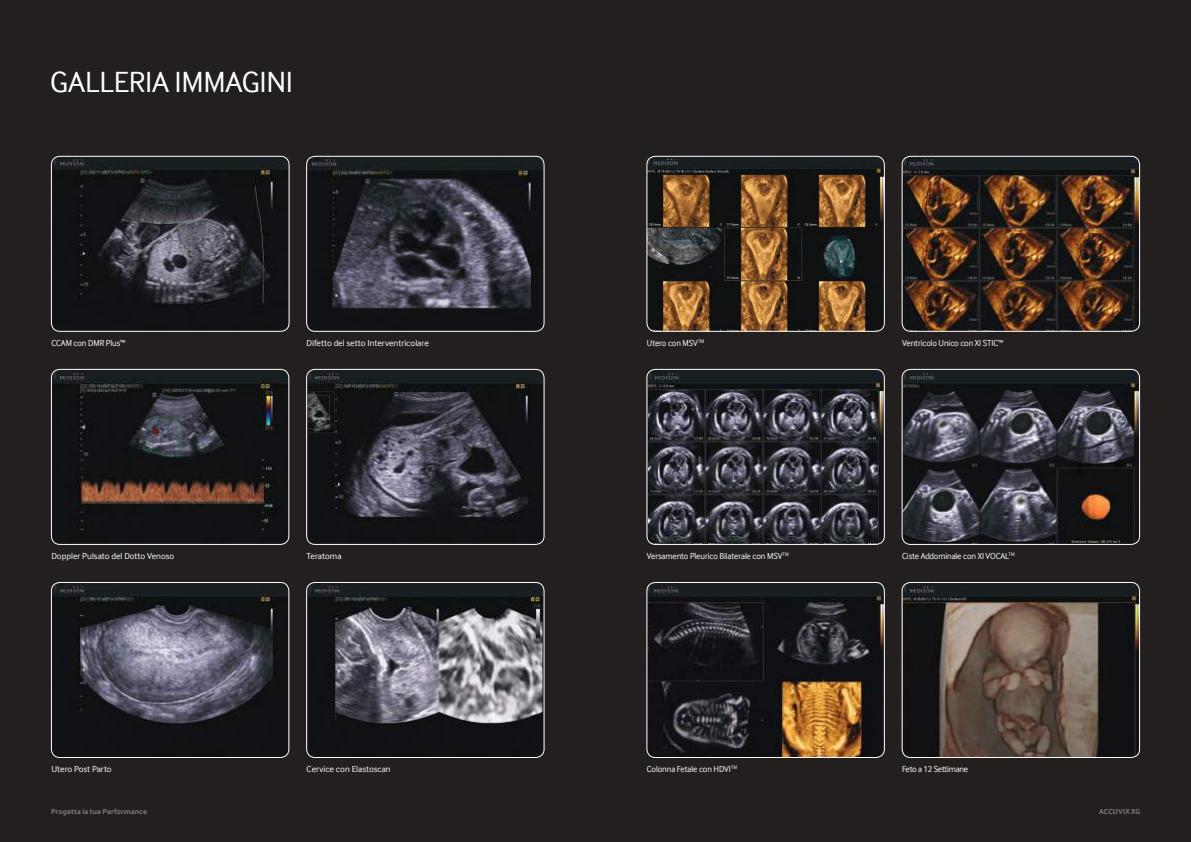
<style>
.page{position:relative;width:1191px;height:842px;background:#241f1f}
.page>*{position:absolute;margin:0;border:0;box-sizing:border-box;transform-origin:0 0}
.t1{font:30px "Samsung Inter Face";letter-spacing:-.01em;color:#fff}
.t2{font:9px "Samsung Inter Face";letter-spacing:-.01em;color:#fff;scale:.95 1}
.t3{font:9px "Samsung Inter Face";letter-spacing:-.01em;color:#fff}
.t4{font:700 7.5px "Samsung Inter Face";letter-spacing:.015em;color:#7d7b7d}
</style>
<div class="page">
<img style="left:52px;top:156px;width:236px;height:175px">
<div style="left:51px;top:156px;width:238px;height:175px;border:1px solid #fff;border-radius:9px"></div>
<img style="left:307px;top:156px;width:237px;height:175px">
<div style="left:306px;top:156px;width:238px;height:175px;border:1px solid #fff;border-radius:9px"></div>
<img style="left:647px;top:156px;width:237px;height:175px">
<div style="left:646px;top:156px;width:238px;height:175px;border:1px solid #fff;border-radius:9px"></div>
<img style="left:903px;top:156px;width:235px;height:175px">
<div style="left:902px;top:156px;width:237px;height:175px;border:1px solid #fff;border-radius:9px"></div>
<img style="left:52px;top:369px;width:236px;height:175px">
<div style="left:51px;top:369px;width:238px;height:176px;border:1px solid #fff;border-radius:9px"></div>
<img style="left:307px;top:369px;width:236px;height:175px">
<div style="left:306px;top:369px;width:238px;height:176px;border:1px solid #fff;border-radius:9px"></div>
<img style="left:647px;top:369px;width:236px;height:175px">
<div style="left:646px;top:369px;width:238px;height:176px;border:1px solid #fff;border-radius:9px"></div>
<img style="left:903px;top:369px;width:235px;height:175px">
<div style="left:902px;top:369px;width:237px;height:176px;border:1px solid #fff;border-radius:9px"></div>
<img style="left:307px;top:582px;width:236px;height:175px">
<div style="left:306px;top:582px;width:238px;height:176px;border:1px solid #fff;border-radius:9px"></div>
<img style="left:52px;top:582px;width:236px;height:175px">
<div style="left:51px;top:582px;width:238px;height:176px;border:1px solid #fff;border-radius:9px"></div>
<img style="left:648px;top:582px;width:236px;height:175px">
<div style="left:646px;top:582px;width:238px;height:176px;border:1px solid #fff;border-radius:9px"></div>
<img style="left:902px;top:582px;width:237px;height:175px">
<div style="left:902px;top:582px;width:237px;height:176px;border:1px solid #fff;border-radius:9px"></div>
<h1 class="t1" style="left:50px;top:65px;width:244px">GALLERIA IMMAGINI</h1>
<p class="t2" style="left:51px;top:338px;width:79px">CCAM con DMR Plus™</p>
<p class="t3" style="left:307px;top:338px;width:124px">Difetto del setto Interventricolare</p>
<p class="t2" style="left:647px;top:338px;width:62px">Utero con MSV<sup>TM</sup></p>
<p class="t2" style="left:902px;top:338px;width:108px">Ventricolo Unico con XI STIC™</p>
<p class="t3" style="left:51px;top:551px;width:124px">Doppler Pulsato del Dotto Venoso</p>
<p class="t3" style="left:307px;top:551px;width:36px">Teratoma</p>
<p class="t2" style="left:647px;top:551px;width:151px">Versamento Pleurico Bilaterale con MSV<sup>TM</sup></p>
<p class="t2" style="left:902px;top:551px;width:120px">Ciste Addominale con XI VOCAL<sup>TM</sup></p>
<p class="t3" style="left:51px;top:764px;width:62px">Utero Post Parto</p>
<p class="t3" style="left:307px;top:764px;width:86px">Cervice con Elastoscan</p>
<p class="t2" style="left:647px;top:764px;width:96px">Colonna Fetale con HDVI<sup>TM</sup></p>
<p class="t2" style="left:902px;top:764px;width:71px">Feto a 12 Settimane</p>
<p class="t4" style="left:51px;top:807px;width:97px">Progetta la tua Performance</p>
<p class="t4" style="left:1099px;top:807px;width:42px">ACCUVIX XG</p>
</div>
